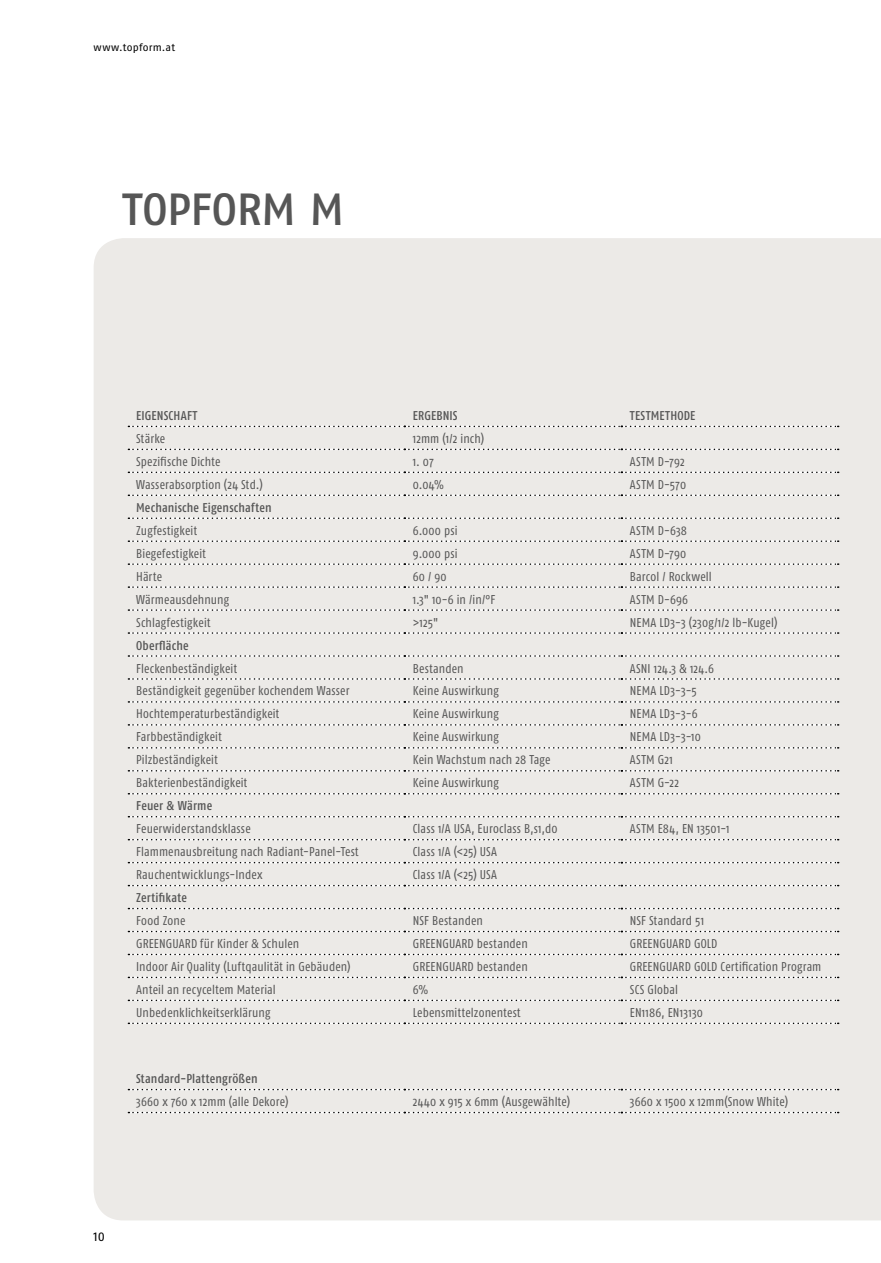
<style>
.page{position:relative;width:881px;height:1263px;background:#fff}
.page>*{position:absolute;margin:0;border:0;box-sizing:border-box;transform-origin:0 0}
.t1{font:45px "Fago No Med";letter-spacing:-.015em;color:#565656}
.t2{font:12.75px "Fago Co";letter-spacing:.015em;color:#565656}
.t3{font:12.75px "Fago Co Med";letter-spacing:.015em;color:#565656}
.t4{font:12.75px "Fago No Regular LF";color:#000}
.t5{font:10.5px "Fago No Regular LF";letter-spacing:.025em;color:#000}
</style>
<div class="page">
<div style="left:94px;top:238px;width:786px;height:982px;background:#eceae7"></div>
<svg style="left:128px;top:426px;width:710px;height:1px"></svg>
<svg style="left:128px;top:449px;width:710px;height:1px"></svg>
<svg style="left:128px;top:472px;width:710px;height:1px"></svg>
<svg style="left:128px;top:494px;width:710px;height:2px"></svg>
<svg style="left:128px;top:517px;width:710px;height:2px"></svg>
<svg style="left:128px;top:540px;width:710px;height:2px"></svg>
<svg style="left:128px;top:563px;width:710px;height:2px"></svg>
<svg style="left:128px;top:586px;width:710px;height:2px"></svg>
<svg style="left:128px;top:609px;width:710px;height:2px"></svg>
<svg style="left:128px;top:632px;width:710px;height:2px"></svg>
<svg style="left:128px;top:655px;width:710px;height:2px"></svg>
<svg style="left:128px;top:678px;width:710px;height:2px"></svg>
<svg style="left:128px;top:701px;width:710px;height:2px"></svg>
<svg style="left:128px;top:724px;width:710px;height:2px"></svg>
<svg style="left:128px;top:747px;width:710px;height:2px"></svg>
<svg style="left:128px;top:770px;width:710px;height:1px"></svg>
<svg style="left:128px;top:793px;width:710px;height:1px"></svg>
<svg style="left:128px;top:816px;width:710px;height:1px"></svg>
<svg style="left:128px;top:839px;width:710px;height:1px"></svg>
<svg style="left:128px;top:862px;width:710px;height:1px"></svg>
<svg style="left:128px;top:885px;width:710px;height:1px"></svg>
<svg style="left:128px;top:908px;width:710px;height:1px"></svg>
<svg style="left:128px;top:931px;width:710px;height:1px"></svg>
<svg style="left:128px;top:954px;width:710px;height:1px"></svg>
<svg style="left:128px;top:977px;width:710px;height:1px"></svg>
<svg style="left:128px;top:1000px;width:710px;height:1px"></svg>
<svg style="left:128px;top:1022px;width:710px;height:2px"></svg>
<svg style="left:128px;top:1089px;width:710px;height:1px"></svg>
<svg style="left:128px;top:1112px;width:710px;height:1px"></svg>
<p class="t5" style="left:94px;top:41px;width:83px">www.topform.at</p>
<h1 class="t1" style="left:122px;top:183px;width:223px">TOPFORM M</h1>
<p class="t3" style="left:136px;top:408px;width:63px">EIGENSCHAFT</p>
<p class="t3" style="left:412px;top:408px;width:46px">ERGEBNIS</p>
<p class="t3" style="left:629px;top:408px;width:67px">TESTMETHODE</p>
<p class="t2" style="left:136px;top:431px;width:31px">Stärke</p>
<p class="t2" style="left:412px;top:431px;width:73px">12mm (1/2 inch)</p>
<p class="t2" style="left:136px;top:454px;width:86px">Spezifische Dichte</p>
<p class="t2" style="left:412px;top:454px;width:22px">1. 07</p>
<p class="t2" style="left:629px;top:454px;width:56px">ASTM D-792</p>
<p class="t2" style="left:136px;top:477px;width:128px">Wasserabsorption (24 Std.)</p>
<p class="t2" style="left:412px;top:477px;width:33px">0.04%</p>
<p class="t2" style="left:629px;top:477px;width:58px">ASTM D-570</p>
<p class="t3" style="left:136px;top:500px;width:137px">Mechanische Eigenschaften</p>
<p class="t2" style="left:136px;top:523px;width:62px">Zugfestigkeit</p>
<p class="t2" style="left:412px;top:523px;width:46px">6.000 psi</p>
<p class="t2" style="left:629px;top:523px;width:59px">ASTM D-638</p>
<p class="t2" style="left:136px;top:546px;width:71px">Biegefestigkeit</p>
<p class="t2" style="left:412px;top:546px;width:46px">9.000 psi</p>
<p class="t2" style="left:629px;top:546px;width:58px">ASTM D-790</p>
<p class="t2" style="left:136px;top:569px;width:27px">Härte</p>
<p class="t2" style="left:412px;top:569px;width:35px">60 / 90</p>
<p class="t2" style="left:629px;top:569px;width:83px">Barcol / Rockwell</p>
<p class="t2" style="left:136px;top:592px;width:95px">Wärmeausdehnung</p>
<p class="t2" style="left:412px;top:592px;width:84px">1.3" 10-6 in /in/°F</p>
<p class="t2" style="left:629px;top:592px;width:60px">ASTM D-696</p>
<p class="t2" style="left:136px;top:615px;width:76px">Schlagfestigkeit</p>
<p class="t2" style="left:412px;top:615px;width:27px">&gt;125"</p>
<p class="t2" style="left:629px;top:615px;width:149px">NEMA LD3-3 (230g/1/2 lb-Kugel)</p>
<p class="t3" style="left:136px;top:638px;width:54px">Oberfläche</p>
<p class="t2" style="left:136px;top:661px;width:102px">Fleckenbeständigkeit</p>
<p class="t2" style="left:412px;top:661px;width:52px">Bestanden</p>
<p class="t2" style="left:629px;top:661px;width:86px">ASNI 124.3 &amp; 124.6</p>
<p class="t2" style="left:136px;top:684px;width:215px">Beständigkeit gegenüber kochendem Wasser</p>
<p class="t2" style="left:412px;top:684px;width:88px">Keine Auswirkung</p>
<p class="t2" style="left:629px;top:684px;width:68px">NEMA LD3-3-5</p>
<p class="t2" style="left:136px;top:707px;width:145px">Hochtemperaturbeständigkeit</p>
<p class="t2" style="left:412px;top:707px;width:88px">Keine Auswirkung</p>
<p class="t2" style="left:629px;top:707px;width:69px">NEMA LD3-3-6</p>
<p class="t2" style="left:136px;top:730px;width:87px">Farbbeständigkeit</p>
<p class="t2" style="left:412px;top:730px;width:88px">Keine Auswirkung</p>
<p class="t2" style="left:629px;top:730px;width:73px">NEMA LD3-3-10</p>
<p class="t2" style="left:136px;top:753px;width:83px">Pilzbeständigkeit</p>
<p class="t2" style="left:412px;top:753px;width:139px">Kein Wachstum nach 28 Tage</p>
<p class="t2" style="left:629px;top:753px;width:45px">ASTM G21</p>
<p class="t2" style="left:136px;top:776px;width:113px">Bakterienbeständigkeit</p>
<p class="t2" style="left:412px;top:776px;width:88px">Keine Auswirkung</p>
<p class="t2" style="left:629px;top:776px;width:51px">ASTM G-22</p>
<p class="t3" style="left:136px;top:798px;width:78px">Feuer &amp; Wärme</p>
<p class="t2" style="left:136px;top:821px;width:116px">Feuerwiderstandsklasse</p>
<p class="t2" style="left:412px;top:821px;width:146px">Class 1/A USA, Euroclass B,s1,d0</p>
<p class="t2" style="left:629px;top:821px;width:101px">ASTM E84, EN 13501-1</p>
<p class="t2" style="left:136px;top:844px;width:224px">Flammenausbreitung nach Radiant-Panel-Test</p>
<p class="t2" style="left:412px;top:844px;width:86px">Class 1/A (&lt;25) USA</p>
<p class="t2" style="left:136px;top:867px;width:128px">Rauchentwicklungs-Index</p>
<p class="t2" style="left:412px;top:867px;width:86px">Class 1/A (&lt;25) USA</p>
<p class="t3" style="left:136px;top:890px;width:52px">Zertifikate</p>
<p class="t2" style="left:136px;top:913px;width:51px">Food Zone</p>
<p class="t2" style="left:412px;top:913px;width:72px">NSF Bestanden</p>
<p class="t2" style="left:629px;top:913px;width:76px">NSF Standard 51</p>
<p class="t2" style="left:136px;top:936px;width:164px">GREENGUARD für Kinder &amp; Schulen</p>
<p class="t2" style="left:412px;top:936px;width:116px">GREENGUARD bestanden</p>
<p class="t2" style="left:629px;top:936px;width:89px">GREENGUARD GOLD</p>
<p class="t2" style="left:136px;top:959px;width:216px">Indoor Air Quality (Luftqaulität in Gebäuden)</p>
<p class="t2" style="left:412px;top:959px;width:116px">GREENGUARD bestanden</p>
<p class="t2" style="left:629px;top:959px;width:193px">GREENGUARD GOLD Certification Program</p>
<p class="t2" style="left:136px;top:982px;width:141px">Anteil an recyceltem Material</p>
<p class="t2" style="left:412px;top:982px;width:17px">6%</p>
<p class="t2" style="left:629px;top:982px;width:50px">SCS Global</p>
<p class="t2" style="left:136px;top:1005px;width:136px">Unbedenklichkeitserklärung</p>
<p class="t2" style="left:412px;top:1005px;width:109px">Lebensmittelzonentest</p>
<p class="t2" style="left:629px;top:1005px;width:75px">EN1186, EN13130</p>
<p class="t3" style="left:136px;top:1071px;width:123px">Standard-Plattengrößen</p>
<p class="t2" style="left:136px;top:1094px;width:154px">3660 x 760 x 12mm (alle Dekore)</p>
<p class="t2" style="left:412px;top:1094px;width:159px">2440 x 915 x 6mm (Ausgewählte)</p>
<p class="t2" style="left:629px;top:1094px;width:160px">3660 x 1500 x 12mm(Snow White)</p>
<p class="t4" style="left:94px;top:1229px;width:13px">10</p>
</div>
